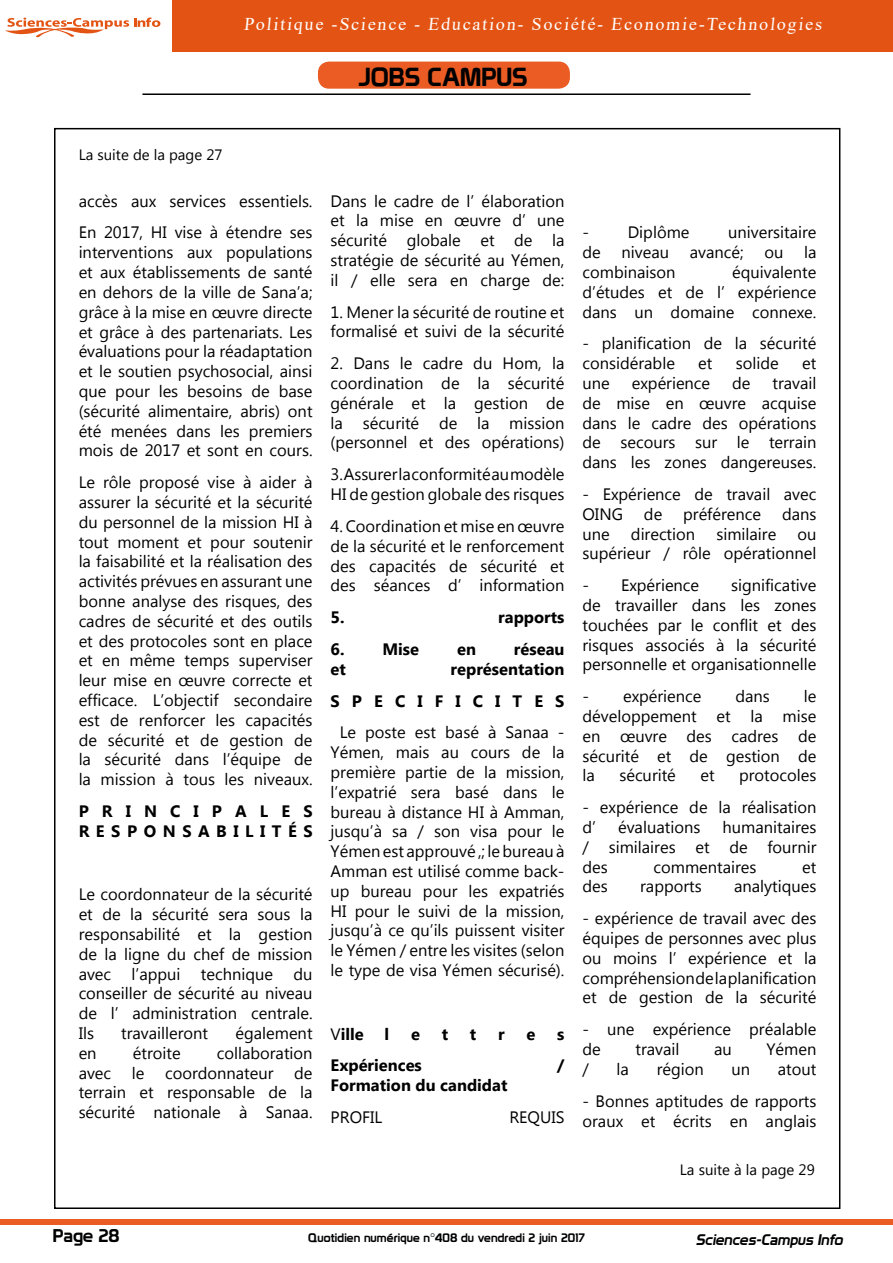
<style>
.page{position:relative;width:893px;height:1263px;background:#fff}
.page>*{position:absolute;margin:0;border:0;box-sizing:border-box;transform-origin:0 0}
.t1{font:25.5px "Prototype";color:#000}
.t2{font:18px "Times New Roman";color:#fff}
.t3{font:18px "Prototype";color:#000}
.t4{font:16.5px/19.8px "Myanmar Text";color:#000;text-align:justify}
.t5{font:700 16.5px/31.8px "Myanmar Text";color:#000;text-align:right}
.t6{font:700 16.5px/19.8px "Myanmar Text";letter-spacing:.395em;color:#000}
.t7{font:15px "Myanmar Text";color:#000}
.t8{font:italic 15px "Prototype";color:#000}
.t9{font:12px "Prototype";letter-spacing:.01em;color:#000}
.s1{font-weight:400}
</style>
<div class="page">
<div style="left:1px;top:1219px;width:892px;height:6px;background:#ea5c24"></div>
<svg style="left:5px;top:18px;width:155px;height:19px"></svg>
<div style="left:172px;top:0;width:721px;height:52px;background:#e35414"></div>
<hr style="left:142px;top:93px;width:608px;height:2px;background:#000">
<div style="left:319px;top:62px;width:250px;height:26px;background:#ea5c24;border-radius:11px"></div>
<div style="left:318px;top:62px;width:252px;height:27px;border:2px solid #ea5c24;border-radius:11px"></div>
<p class="t2" style="left:244px;top:11px;width:582px">Politique -Science - Education- Société- Economie-Technologies</p>
<h1 class="t1" style="left:359px;top:61px;width:170px">JOBS CAMPUS</h1>
<p class="t7" style="left:79px;top:146px;width:145px">La suite de la page 27</p>
<p class="t4" style="left:79px;top:185px;width:235px;line-height:31.8px">accès aux services essentiels.<br>En 2017, HI vise à étendre ses</p>
<p class="t4" style="left:79px;top:243px;width:235px">interventions aux populations et aux établissements de santé en dehors de la ville de Sana’a; grâce à la mise en œuvre directe et grâce à des partenariats. Les évaluations pour la réadaptation et le soutien psychosocial, ainsi que pour les besoins de base (sécurité alimentaire, abris) ont été menées dans les premiers mois de 2017 et sont en cours.</p>
<p class="t4" style="left:79px;top:472px;width:235px">Le rôle proposé vise à aider à assurer la sécurité et la sécurité du personnel de la mission HI à tout moment et pour soutenir la faisabilité et la réalisation des activités prévues en assurant une bonne analyse des risques, des cadres de sécurité et des outils et des protocoles sont en place et en même temps superviser leur mise en œuvre correcte et efficace. L’objectif secondaire est de renforcer les capacités de sécurité et de gestion de la sécurité dans l’équipe de la mission à tous les niveaux.</p>
<p class="t6" style="left:79px;top:801px;width:235px">PRINCIPALES<br>RESPONSABILITÉS</p>
<p class="t4" style="left:79px;top:885px;width:235px">Le coordonnateur de la sécurité et de la sécurité sera sous la responsabilité et la gestion de la ligne du chef de mission avec l’appui technique du conseiller de sécurité au niveau de l’ administration centrale.<br>Ils</p>
<p class="t4" style="left:121px;top:1023px;width:88px">travailleront</p>
<p class="t4" style="left:235px;top:1023px;width:79px">également</p>
<p class="t4" style="left:79px;top:1043px;width:19px">en</p>
<p class="t4" style="left:133px;top:1043px;width:49px">étroite</p>
<p class="t4" style="left:217px;top:1043px;width:97px">collaboration</p>
<p class="t4" style="left:79px;top:1063px;width:34px">avec</p>
<p class="t4" style="left:132px;top:1063px;width:14px">le</p>
<p class="t4" style="left:79px;top:1063px;width:235px;text-indent:86px">coordonnateur de terrain et responsable de la sécurité nationale à Sanaa.</p>
<p class="t4" style="left:331px;top:191px;width:235px">Dans le cadre de l’ élaboration et la mise en œuvre d’ une sécurité globale et de la stratégie de sécurité au Yémen, il / elle sera en charge de:</p>
<p class="t4" style="left:331px;top:302px;width:235px">1. Mener la sécurité de routine et formalisé et suivi de la sécurité</p>
<p class="t4" style="left:331px;top:354px;width:235px">2. Dans le cadre du Hom, la coordination de la sécurité générale et la gestion de la sécurité de la mission (personnel et des opérations)</p>
<p class="t4" style="left:331px;top:465px;width:235px">3. Assurer la conformité au modèle<br>HI de gestion globale des risques</p>
<p class="t4" style="left:331px;top:516px;width:235px">4. Coordination et mise en œuvre de la sécurité et le renforcement des capacités de sécurité et des séances d’ information</p>
<p class="t5" style="left:331px;top:601px;width:15px">5.</p>
<p class="t5" style="left:498px;top:601px;width:68px">rapports</p>
<p class="t5" style="left:331px;top:633px;width:90px">6. Mise</p>
<p class="t5" style="left:457px;top:633px;width:20px">en</p>
<p class="t5" style="left:514px;top:633px;width:52px">réseau</p>
<p class="t5" style="left:331px;top:653px;width:17px">et</p>
<p class="t5" style="left:331px;top:653px;width:235px">représentation<br>SPECIFICITES</p>
<p class="t4" style="left:331px;top:723px;width:235px;text-align:center">Le poste est basé à Sanaa -<br>Yémen, mais au cours de la première partie de la mission, l’expatrié sera basé dans le bureau à distance HI à Amman, jusqu’à sa / son visa pour le<br>Yémen est approuvé ,; le bureau à<br>Amman est utilisé comme back&shy;up bureau pour les expatriés<br>HI pour le suivi de la mission, jusqu’à ce qu’ils puissent visiter le Yémen / entre les visites (selon le type de visa Yémen sécurisé).</p>
<p class="t5" style="left:331px;top:1018px;width:35px"><span class="s1">V</span>ille</p>
<p class="t5" style="left:385px;top:1018px;width:6px">l</p>
<p class="t5" style="left:411px;top:1018px;width:10px">e</p>
<p class="t5" style="left:442px;top:1018px;width:8px">t</p>
<p class="t5" style="left:470px;top:1018px;width:8px">t</p>
<p class="t5" style="left:498px;top:1018px;width:8px">r</p>
<p class="t5" style="left:526px;top:1018px;width:10px">e</p>
<p class="t5" style="left:557px;top:1018px;width:9px">s</p>
<p class="t5" style="left:331px;top:1050px;width:93px">Expériences</p>
<p class="t5" style="left:557px;top:1050px;width:9px">/</p>
<p class="t5" style="left:331px;top:1069px;width:178px">Formation du candidat</p>
<p class="t4" style="left:331px;top:1107px;width:53px">PROFIL</p>
<p class="t4" style="left:509px;top:1107px;width:57px">REQUIS</p>
<p class="t4" style="left:582px;top:223px;width:108px">- Diplôme</p>
<p class="t4" style="left:728px;top:223px;width:90px">universitaire</p>
<p class="t4" style="left:582px;top:243px;width:20px">de</p>
<p class="t4" style="left:621px;top:243px;width:49px">niveau</p>
<p class="t4" style="left:690px;top:243px;width:55px">avancé;</p>
<p class="t4" style="left:764px;top:243px;width:21px">ou</p>
<p class="t4" style="left:804px;top:243px;width:14px">la</p>
<p class="t4" style="left:582px;top:262px;width:94px">combinaison</p>
<p class="t4" style="left:582px;top:262px;width:235px;text-indent:150px">équivalente d’études et de l’ expérience dans un domaine connexe.</p>
<p class="t4" style="left:582px;top:334px;width:235px">- planification de la sécurité considérable</p>
<p class="t4" style="left:698px;top:354px;width:16px">et</p>
<p class="t4" style="left:736px;top:354px;width:44px">solide</p>
<p class="t4" style="left:802px;top:354px;width:16px">et</p>
<p class="t4" style="left:582px;top:373px;width:29px">une</p>
<p class="t4" style="left:632px;top:373px;width:80px">expérience</p>
<p class="t4" style="left:732px;top:373px;width:20px">de</p>
<p class="t4" style="left:582px;top:373px;width:235px;text-indent:190px">travail de mise en œuvre acquise dans le cadre des opérations de secours sur le terrain dans les zones dangereuses.</p>
<p class="t4" style="left:582px;top:484px;width:235px">- Expérience de travail avec<br>OING</p>
<p class="t4" style="left:644px;top:504px;width:20px">de</p>
<p class="t4" style="left:683px;top:504px;width:79px">préférence</p>
<p class="t4" style="left:782px;top:504px;width:36px">dans</p>
<p class="t4" style="left:582px;top:524px;width:29px">une</p>
<p class="t4" style="left:631px;top:524px;width:66px">direction</p>
<p class="t4" style="left:716px;top:524px;width:61px">similaire</p>
<p class="t4" style="left:582px;top:524px;width:235px;text-align:right">ou<br>supérieur / rôle opérationnel</p>
<p class="t4" style="left:582px;top:576px;width:118px">- Expérience</p>
<p class="t4" style="left:582px;top:576px;width:235px;text-indent:149px">significative de travailler dans les zones touchées par le conflit et des risques associés à la sécurité personnelle et organisationnelle</p>
<p class="t4" style="left:582px;top:687px;width:120px">- expérience</p>
<p class="t4" style="left:735px;top:687px;width:36px">dans</p>
<p class="t4" style="left:582px;top:687px;width:235px;text-indent:221px">le développement et la mise en œuvre des cadres de sécurité et de gestion de la</p>
<p class="t4" style="left:619px;top:766px;width:58px">sécurité</p>
<p class="t4" style="left:700px;top:766px;width:16px">et</p>
<p class="t4" style="left:739px;top:766px;width:79px">protocoles</p>
<p class="t4" style="left:582px;top:798px;width:235px">- expérience de la réalisation d’</p>
<p class="t4" style="left:618px;top:817px;width:84px">évaluations</p>
<p class="t4" style="left:582px;top:817px;width:235px;text-indent:140px">humanitaires / similaires et de fournir des</p>
<p class="t4" style="left:653px;top:857px;width:105px">commentaires</p>
<p class="t4" style="left:802px;top:857px;width:16px">et</p>
<p class="t4" style="left:582px;top:877px;width:27px">des</p>
<p class="t4" style="left:640px;top:877px;width:63px">rapports</p>
<p class="t4" style="left:734px;top:877px;width:84px">analytiques</p>
<p class="t4" style="left:582px;top:909px;width:235px">- expérience de travail avec des équipes de personnes avec plus ou moins l’ expérience et la compréhension de la planification et de gestion de la sécurité</p>
<p class="t4" style="left:582px;top:1020px;width:235px">- une expérience préalable de</p>
<p class="t4" style="left:635px;top:1039px;width:46px">travail</p>
<p class="t4" style="left:714px;top:1039px;width:19px">au</p>
<p class="t4" style="left:766px;top:1039px;width:51px">Yémen</p>
<p class="t4" style="left:582px;top:1059px;width:8px">/</p>
<p class="t4" style="left:617px;top:1059px;width:14px">la</p>
<p class="t4" style="left:657px;top:1059px;width:49px">région</p>
<p class="t4" style="left:731px;top:1059px;width:20px">un</p>
<p class="t4" style="left:778px;top:1059px;width:40px">atout</p>
<p class="t4" style="left:582px;top:1091px;width:235px">- Bonnes aptitudes de rapports oraux et écrits en anglais</p>
<p class="t7" style="left:680px;top:1161px;width:136px">La suite à la page 29</p>
<p class="t3" style="left:53px;top:1225px;width:68px">Page 28</p>
<p class="t9" style="left:308px;top:1230px;width:278px">Quotidien numérique n°408 du vendredi 2 juin 2017</p>
<p class="t8" style="left:696px;top:1231px;width:152px">Sciences-Campus Info</p>
</div>
